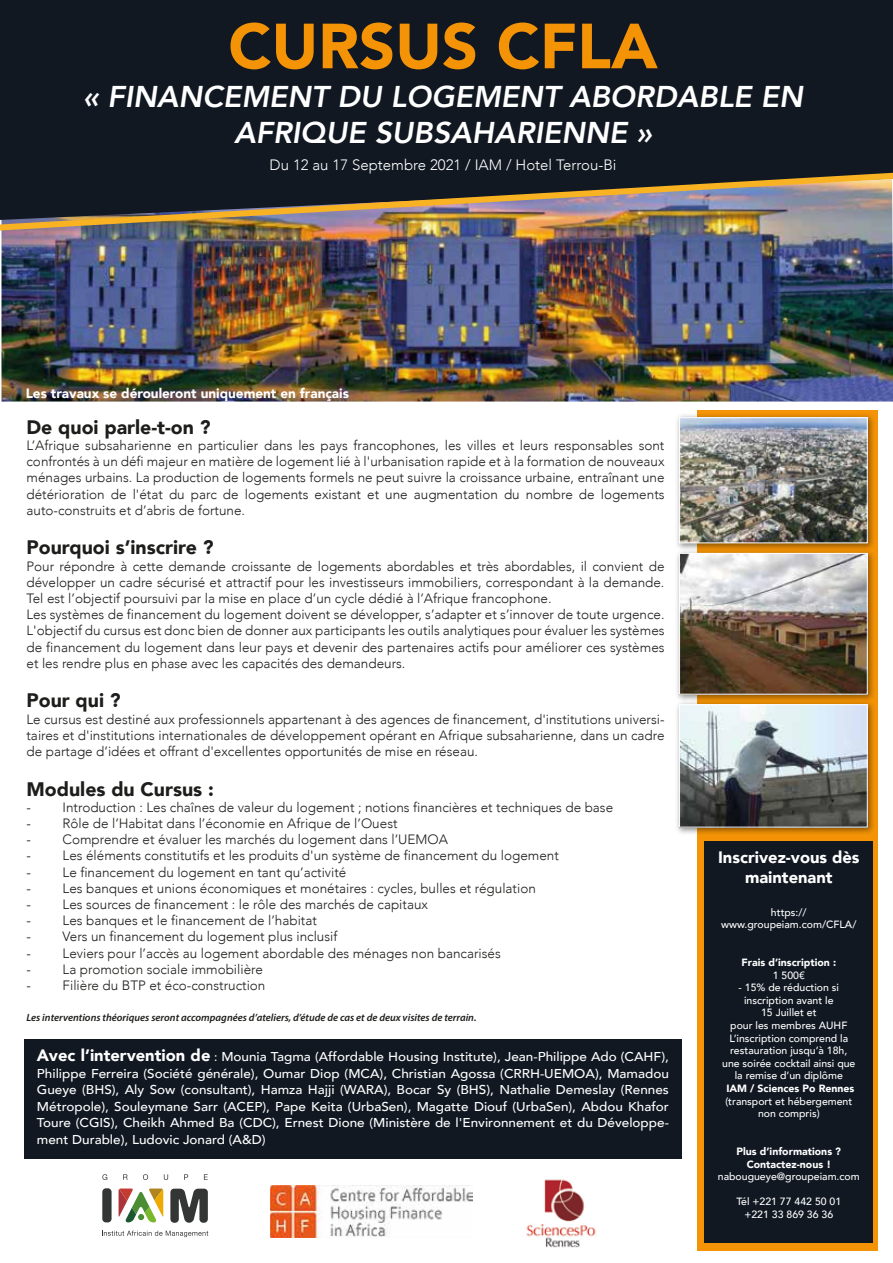
<style>
.page{position:relative;width:893px;height:1263px;background:#fff}
.page>*{position:absolute;margin:0;border:0;box-sizing:border-box;transform-origin:0 0}
.t1{font:900 63px "Avenir";color:#f39305}
.t2{font:italic 800 30px/36px "Avenir";color:#fff;text-align:center}
.t3{font:900 19.5px "Avenir";color:#1d1d1b}
.t4{font:900 16.5px/19.8px "Avenir";color:#fff;text-align:center}
.t5{font:300 15px "Avenir";color:#fff}
.t6{font:300 13.5px/16.2px "Avenir";color:#1d1d1b;text-align:justify}
.t7{font:900 13.5px "Avenir";color:#fff}
.t8{font:500 12.9px/16.5px "Avenir";color:#fff;text-align:justify;scale:1.05 1}
.t9{font:500 10.5px/12.6px "Avenir";color:#fff;text-align:center}
.t10{font:italic 600 10.5px "Myriad Pro";color:#1d1d1b}
.t11{font:900 10.5px/12.6px "Avenir";color:#fff;text-align:center}
.s1{font-weight:900;font-size:16.5px}
.s2{font-size:12px}
</style>
<div class="page">
<img style="left:2px;top:236px;width:891px;height:166px">
<div style="left:0;top:0;width:893px;height:170px;background:#111822"></div>
<div style="left:698px;top:411px;width:180px;height:840px;background:#f39305"></div>
<img style="left:677px;top:410px;width:200px;height:136px">
<img style="left:681px;top:419px;width:185px;height:122px">
<div style="left:679px;top:417px;width:189px;height:126px;border:1px solid #fff"></div>
<img style="left:677px;top:546px;width:197px;height:151px">
<img style="left:681px;top:555px;width:185px;height:138px">
<div style="left:679px;top:553px;width:189px;height:142px;border:1px solid #fff"></div>
<img style="left:677px;top:697px;width:197px;height:140px">
<img style="left:681px;top:706px;width:185px;height:119px">
<div style="left:679px;top:704px;width:189px;height:123px;border:1px solid #fff"></div>
<div style="left:24px;top:1040px;width:658px;height:119px;background:#111822"></div>
<div style="left:705px;top:841px;width:168px;height:402px;background:#111822"></div>
<img style="left:526px;top:1179px;width:70px;height:69px">
<img style="left:270px;top:1185px;width:202px;height:52px">
<div style="left:102px;top:1188px;width:10px;height:34px;background:#343535;border-radius:4px"></div>
<svg style="left:170px;top:1189px;width:38px;height:34px"></svg>
<svg style="left:102px;top:1174px;width:5px;height:6px"></svg>
<svg style="left:123px;top:1174px;width:5px;height:6px"></svg>
<svg style="left:143px;top:1174px;width:5px;height:6px"></svg>
<svg style="left:164px;top:1174px;width:4px;height:6px"></svg>
<svg style="left:184px;top:1174px;width:4px;height:6px"></svg>
<svg style="left:204px;top:1174px;width:4px;height:6px"></svg>
<svg style="left:102px;top:1230px;width:106px;height:7px"></svg>
<svg style="left:119px;top:1188px;width:44px;height:34px"></svg>
<img style="left:0;top:170px;width:893px;height:66px">
<h1 class="t1" style="left:228px;top:-8px;width:431px">CURSUS CFLA</h1>
<h2 class="t2" style="left:83px;top:79px;width:721px">« FINANCEMENT DU LOGEMENT ABORDABLE EN<br>AFRIQUE SUBSAHARIENNE »</h2>
<p class="t5" style="left:270px;top:156px;width:348px">Du 12 au 17 Septembre 2021 / IAM / Hotel Terrou-Bi</p>
<p class="t7" style="left:26px;top:382px;width:325px">Les travaux se dérouleront uniquement en français</p>
<h3 class="t3" style="left:26px;top:410px;width:186px">De quoi parle-t-on ?</h3>
<p class="t6" style="left:26px;top:437px;width:640px">L’Afrique subsaharienne en particulier dans les pays francophones, les villes et leurs responsables sont confrontés à un défi majeur en matière de logement lié à l'urbanisation rapide et à la formation de nouveaux ménages urbains. La production de logements formels ne peut suivre la croissance urbaine, entraînant une détérioration de l'état du parc de logements existant et une augmentation du nombre de logements auto-construits et d’abris de fortune.</p>
<h3 class="t3" style="left:26px;top:531px;width:189px">Pourquoi s’inscrire ?</h3>
<p class="t6" style="left:26px;top:558px;width:640px;text-align:left">Pour répondre à cette demande croissante de logements abordables et très abordables, il convient de développer un cadre sécurisé et attractif pour les investisseurs immobiliers, correspondant à la demande.<br>Tel est l’objectif poursuivi par la mise en place d’un cycle dédié à l’Afrique francophone.<br>Les systèmes de financement du logement doivent se développer, s’adapter et s’innover de toute urgence.<br>L'objectif du cursus est donc bien de donner aux participants les outils analytiques pour évaluer les systèmes de financement du logement dans leur pays et devenir des partenaires actifs pour améliorer ces systèmes et les rendre plus en phase avec les capacités des demandeurs.</p>
<h3 class="t3" style="left:26px;top:684px;width:96px">Pour qui ?</h3>
<p class="t6" style="left:26px;top:711px;width:640px">Le cursus est destiné aux professionnels appartenant à des agences de financement, d'institutions universi&shy;taires et d'institutions internationales de développement opérant en Afrique subsaharienne, dans un cadre de partage d’idées et offrant d'excellentes opportunités de mise en réseau.</p>
<h3 class="t3" style="left:26px;top:772px;width:189px">Modules du Cursus :</h3>
<p class="t6" style="left:26px;top:799px;width:588px">- Introduction : Les chaînes de valeur du logement ; notions financières et techniques de base</p>
<p class="t6" style="left:26px;top:815px;width:373px">- Rôle de l’Habitat dans l’économie en Afrique de l’Ouest</p>
<p class="t6" style="left:26px;top:831px;width:423px">- Comprendre et évaluer les marchés du logement dans l’UEMOA</p>
<p class="t6" style="left:26px;top:848px;width:534px">- Les éléments constitutifs et les produits d'un système de financement du logement</p>
<p class="t6" style="left:26px;top:864px;width:321px">- Le financement du logement en tant qu’activité</p>
<p class="t6" style="left:26px;top:880px;width:511px">- Les banques et unions économiques et monétaires : cycles, bulles et régulation</p>
<p class="t6" style="left:26px;top:896px;width:403px">- Les sources de financement : le rôle des marchés de capitaux</p>
<p class="t6" style="left:26px;top:912px;width:292px">- Les banques et le financement de l’habitat</p>
<p class="t6" style="left:26px;top:929px;width:312px">- Vers un financement du logement plus inclusif</p>
<p class="t6" style="left:26px;top:945px;width:476px">- Leviers pour l’accès au logement abordable des ménages non bancarisés</p>
<p class="t6" style="left:26px;top:961px;width:238px">- La promotion sociale immobilière</p>
<p class="t6" style="left:26px;top:977px;width:240px">- Filière du BTP et éco-construction</p>
<p class="t10" style="left:26px;top:1010px;width:452px">Les interventions théoriques seront accompagnées d’ateliers, d’étude de cas et de deux visites de terrain.</p>
<p class="t8" style="left:37px;top:1048px;width:603px"><span class="s1">Avec l’intervention de</span> <span class="s2">:</span> Mounia Tagma (Affordable Housing Institute), Jean-Philippe Ado (CAHF), Philippe Ferreira (Société générale), Oumar Diop (MCA), Christian Agossa (CRRH-UEMOA), Mamadou Gueye (BHS), Aly Sow (consultant), Hamza Hajji (WARA), Bocar Sy (BHS), Nathalie Demeslay (Rennes Métropole), Souleymane Sarr (ACEP), Pape Keita (UrbaSen), Magatte Diouf (UrbaSen), Abdou Khafor Toure (CGIS), Cheikh Ahmed Ba (CDC), Ernest Dione (Ministère de l'Environnement et du Développe&shy;ment Durable), Ludovic Jonard (A&amp;D)</p>
<p class="t4" style="left:718px;top:847px;width:143px">Inscrivez-vous dès maintenant</p>
<p class="t9" style="left:721px;top:905px;width:137px">https:// www.groupeiam.com/CFLA/</p>
<p class="t11" style="left:742px;top:956px;width:96px">Frais d’inscription :</p>
<p class="t9" style="left:773px;top:968px;width:34px">1 500€</p>
<p class="t9" style="left:722px;top:981px;width:135px">- 15% de réduction si inscription avant le<br>15 Juillet et<br>pour les membres AUHF<br>L’inscription comprend la restauration jusqu’à 18h, une soirée cocktail ainsi que la remise d’un diplôme</p>
<p class="t11" style="left:726px;top:1082px;width:130px">IAM / Sciences Po Rennes</p>
<p class="t9" style="left:725px;top:1094px;width:129px">(transport et hébergement non compris)</p>
<p class="t11" style="left:736px;top:1145px;width:106px">Plus d’informations ?<br>Contactez-nous !</p>
<p class="t9" style="left:718px;top:1170px;width:143px">nabougueye@groupeiam.com</p>
<p class="t9" style="left:736px;top:1195px;width:106px">Tél +221 77 442 50 01 +221 33 869 36 36</p>
</div>
